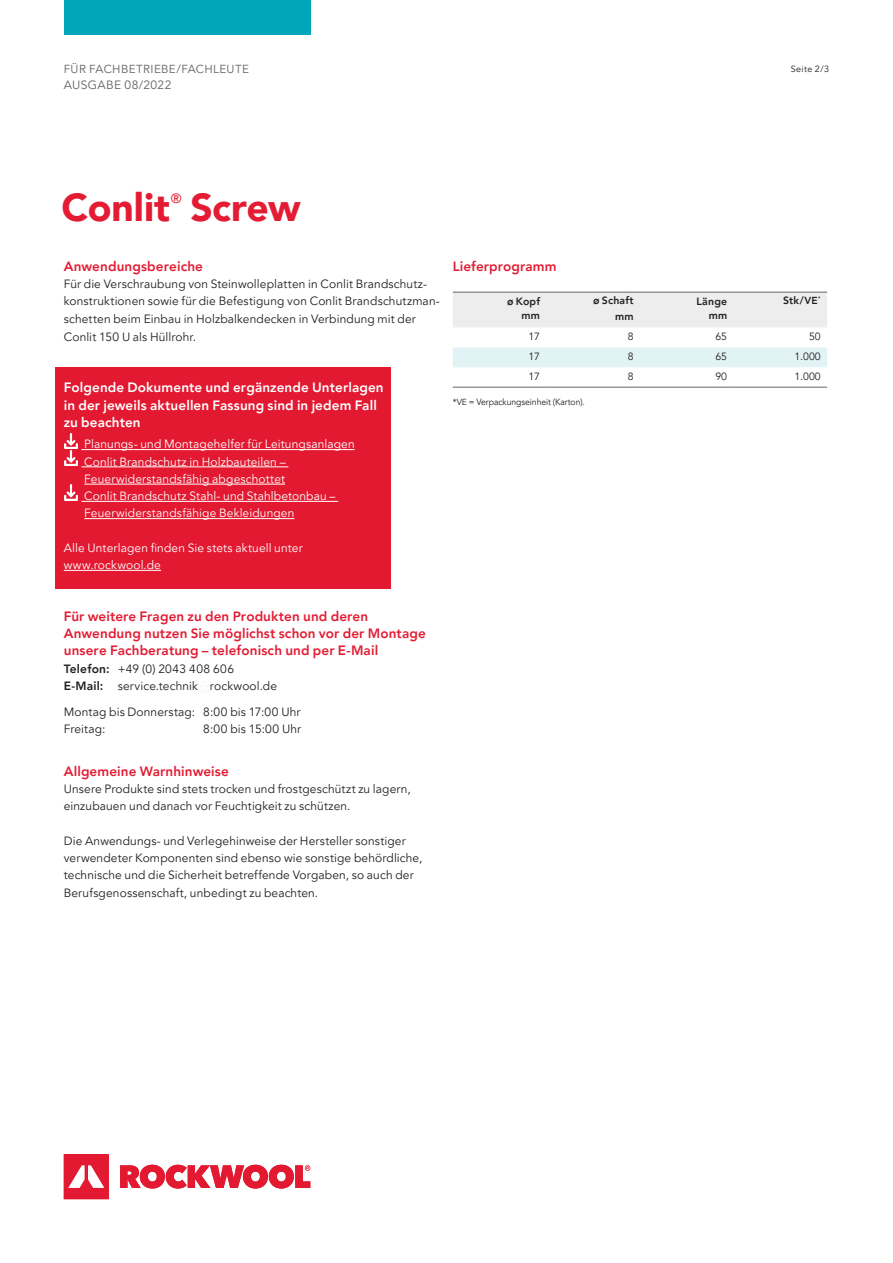
<style>
.page{position:relative;width:893px;height:1263px;background:#fff}
.page>*{position:absolute;margin:0;border:0;box-sizing:border-box;transform-origin:0 0}
.t1{font:900 39px "Avenir LT Pro";letter-spacing:-.005em;color:#e31c33}
.t2{font:800 13.5px/17.2px "Avenir LT Pro";letter-spacing:.01em;color:#e31c33}
.t3{font:800 13.5px/17.2px "Avenir LT Pro";letter-spacing:.01em;color:#fff}
.t4{font:500 13.5px "Avenir LT Pro";color:#e31c33}
.t5{font:12px/17.2px "Avenir LT Pro";letter-spacing:.01em;color:#231f20}
.t6{font:12px/17.2px "Avenir LT Pro";letter-spacing:.01em;color:#fff}
.t7{font:12px "Avenir LT Pro";letter-spacing:.03em;color:#636366}
.t8{font:11.7px "Avenir LT Pro";letter-spacing:.03em;color:#636366}
.t9{font:800 10.5px/13.5px "Avenir LT Pro";letter-spacing:.02em;color:#231f20;text-align:right}
.t10{font:10.5px "Avenir LT Pro";color:#231f20}
.t11{font:9px "Avenir LT Pro";letter-spacing:-.005em;color:#231f20;scale:.96 1}
.t12{font:9px "Avenir LT Pro";letter-spacing:-.005em;color:#231f20}
.s1{font-size:12px}
.s2{font-size:10.2px}
.s3{font-size:8.7px}
.s4{font-weight:800}
.s5{font-family:"Arial";font-size:11.4px}
</style>
<div class="page">
<div style="left:64px;top:0;width:246px;height:34px;background:#00a6b9"></div>
<svg style="left:64px;top:1154px;width:246px;height:45px"></svg>
<div style="left:55px;top:368px;width:336px;height:221px;background:#e21931"></div>
<hr style="left:81px;top:449px;width:274px;height:1px;background:#fff">
<hr style="left:81px;top:467px;width:207px;height:1px;background:#fff">
<hr style="left:84px;top:484px;width:201px;height:1px;background:#fff">
<hr style="left:81px;top:501px;width:257px;height:1px;background:#fff">
<hr style="left:84px;top:518px;width:210px;height:1px;background:#fff">
<hr style="left:64px;top:570px;width:97px;height:1px;background:#fff">
<img style="left:64px;top:433px;width:14px;height:15px">
<img style="left:64px;top:450px;width:14px;height:16px">
<img style="left:64px;top:485px;width:14px;height:15px">
<svg style="left:453px;top:293px;width:374px;height:74px"></svg>
<hr style="left:453px;top:292px;width:93px;height:1px;background:#636366">
<hr style="left:546px;top:292px;width:94px;height:1px;background:#636366">
<hr style="left:640px;top:292px;width:93px;height:1px;background:#636366">
<hr style="left:733px;top:292px;width:94px;height:1px;background:#636366">
<hr style="left:453px;top:387px;width:93px;height:1px;background:#636366">
<hr style="left:546px;top:387px;width:94px;height:1px;background:#636366">
<hr style="left:640px;top:387px;width:93px;height:1px;background:#636366">
<hr style="left:733px;top:387px;width:94px;height:1px;background:#636366">
<p class="t8" style="left:64px;top:62px;width:187px">FÜR FACHBETRIEBE<span class="s1">/</span>FACHLEUTE</p>
<p class="t7" style="left:64px;top:78px;width:109px">AUSGABE 08/2022</p>
<p class="t12" style="left:791px;top:64px;width:40px">Seite 2/3</p>
<h1 class="t1" style="left:62px;top:184px;width:110px">Conlit</h1>
<p class="t4" style="left:171px;top:190px;width:12px">®</p>
<h1 class="t1" style="left:190px;top:184px;width:112px">Screw</h1>
<p class="t2" style="left:64px;top:258px;width:141px">Anwendungsbereiche</p>
<p class="t5" style="left:64px;top:275px;width:378px">Für die Verschraubung von Steinwolleplatten in Conlit Brandschutz&shy;konstruktionen sowie für die Befestigung von Conlit Brandschutzman&shy;schetten beim Einbau in Holzbalkendecken in Verbindung mit der Conlit 150 U als Hüllrohr.</p>
<p class="t3" style="left:64px;top:379px;width:321px">Folgende Dokumente und ergänzende Unterlagen in der jeweils aktuellen Fassung sind in jedem Fall zu beachten</p>
<p class="t6" style="left:84px;top:436px;width:272px">Planungs- und Montagehelfer für Leitungsanlagen Conlit Brandschutz in Holzbauteilen – Feuerwiderstandsfähig abgeschottet<br>Conlit Brandschutz Stahl- und Stahlbetonbau – Feuerwiderstandsfähige Bekleidungen</p>
<p class="t6" style="left:64px;top:539px;width:240px">Alle Unterlagen finden Sie stets aktuell unter www.rockwool.de</p>
<p class="t2" style="left:453px;top:258px;width:105px">Lieferprogramm</p>
<p class="t9" style="left:507px;top:295px;width:34px">ø Kopf mm</p>
<p class="t9" style="left:593px;top:293px;width:42px;line-height:15.6px">ø Schaft mm</p>
<p class="t9" style="left:696px;top:295px;width:32px">Länge mm</p>
<p class="t9" style="left:783px;top:294px;width:39px">Stk/<span class="s2">VE</span><sup>*</sup></p>
<p class="t10" style="left:528px;top:330px;width:13px">17</p>
<p class="t10" style="left:628px;top:330px;width:7px">8</p>
<p class="t10" style="left:715px;top:330px;width:13px">65</p>
<p class="t10" style="left:809px;top:330px;width:13px">50</p>
<p class="t10" style="left:528px;top:350px;width:13px">17</p>
<p class="t10" style="left:628px;top:350px;width:7px">8</p>
<p class="t10" style="left:715px;top:350px;width:13px">65</p>
<p class="t10" style="left:794px;top:350px;width:28px">1.000</p>
<p class="t10" style="left:528px;top:370px;width:13px">17</p>
<p class="t10" style="left:628px;top:370px;width:7px">8</p>
<p class="t10" style="left:715px;top:370px;width:13px">90</p>
<p class="t10" style="left:794px;top:370px;width:28px">1.000</p>
<p class="t11" style="left:453px;top:396px;width:139px">*<span class="s3">VE</span> = Verpackungseinheit (Karton).</p>
<p class="t2" style="left:64px;top:608px;width:364px">Für weitere Fragen zu den Produkten und deren<br>Anwendung nutzen Sie möglichst schon vor der Montage unsere Fachberatung – telefonisch und per E-Mail</p>
<p class="t5" style="left:64px;top:660px;width:215px"><span class="s4">Telefon:</span> +49 (0) 2043 408 606<br><span class="s4">E-Mail:</span> service.technik<span class="s5">@</span>rockwool.de</p>
<p class="t5" style="left:64px;top:703px;width:238px">Montag bis Donnerstag: 8:00 bis 17:00 Uhr<br>Freitag:</p>
<p class="t5" style="left:203px;top:720px;width:99px">8:00 bis 15:00 Uhr</p>
<p class="t2" style="left:64px;top:763px;width:167px">Allgemeine Warnhinweise</p>
<p class="t5" style="left:64px;top:781px;width:348px">Unsere Produkte sind stets trocken und frostgeschützt zu lagern, einzubauen und danach vor Feuchtigkeit zu schützen.</p>
<p class="t5" style="left:64px;top:832px;width:360px">Die Anwendungs- und Verlegehinweise der Hersteller sonstiger verwendeter Komponenten sind ebenso wie sonstige behördliche, technische und die Sicherheit betreffende Vorgaben, so auch der Berufsgenossenschaft, unbedingt zu beachten.</p>
</div>
